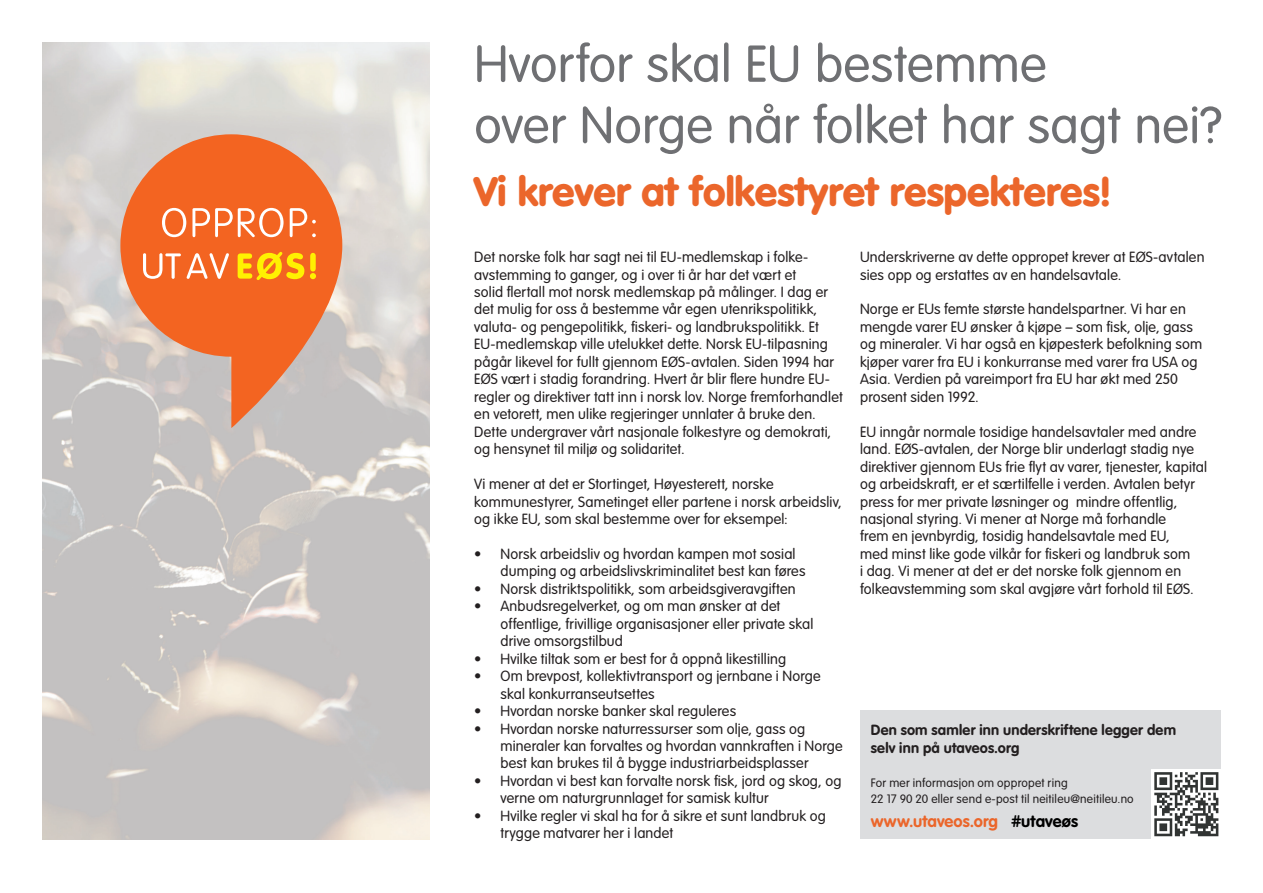
<style>
.page{position:relative;width:1263px;height:893px;background:#fff}
.page>*{position:absolute;margin:0;border:0;box-sizing:border-box;transform-origin:0 0}
.t1{font:300 51px/61.2px "VAG Rounded Std";letter-spacing:.005em;color:#6f7073}
.t2{font:900 40.5px "VAG Rounded Std";color:#eb662b}
.t3{font:700 16.5px "VAG Rounded Std";letter-spacing:.01em;color:#eb662b}
.t4{font:300 14.55px/17.4px "VAG Rounded Std";letter-spacing:.01em;color:#231f20}
.t5{font:700 14.55px/17.4px "VAG Rounded Std";letter-spacing:.015em;color:#231f20}
.t6{font:300 12px/16.5px "VAG Rounded Std";letter-spacing:.02em;color:#231f20}
.s1{color:#000}
</style>
<div class="page">
<img style="left:43px;top:43px;width:386px;height:797px">
<svg style="left:120px;top:134px;width:222px;height:294px;background:#e38d64"></svg>
<svg style="left:162px;top:208px;width:24px;height:29px"></svg>
<svg style="left:192px;top:208px;width:92px;height:29px"></svg>
<svg style="left:290px;top:208px;width:26px;height:29px"></svg>
<svg style="left:143px;top:253px;width:38px;height:26px"></svg>
<svg style="left:187px;top:253px;width:42px;height:26px"></svg>
<svg style="left:238px;top:252px;width:66px;height:28px;background:#f9b00f"></svg>
<svg style="left:310px;top:253px;width:6px;height:26px"></svg>
<div style="left:860px;top:710px;width:361px;height:129px;background:#dcdddf"></div>
<svg style="left:1152px;top:770px;width:69px;height:69px"></svg>
<svg style="left:1154px;top:772px;width:64px;height:64px;background:#929493"></svg>
<h1 class="t1" style="left:474px;top:35px;width:749px">Hvorfor skal EU bestemme<br>over Norge når folket har sagt nei?</h1>
<h2 class="t2" style="left:474px;top:167px;width:638px">Vi krever at folkestyret respekteres!</h2>
<p class="t4" style="left:474px;top:249px;width:370px">Det norske folk har sagt nei til EU-medlemskap i folke&shy;avstemming to ganger, og i over ti år har det vært et<br>solid flertall mot norsk medlemskap på målinger. I dag er det mulig for oss å bestemme vår egen utenrikspolitikk, valuta- og pengepolitikk, fiskeri- og landbrukspolitikk. Et EU-medlemskap ville utelukket dette. Norsk EU-tilpasning pågår likevel for fullt gjennom EØS-avtalen. Siden 1994 har EØS vært i stadig forandring. Hvert år blir flere hundre EU&shy;regler og direktiver tatt inn i norsk lov. Norge fremforhandlet en vetorett, men ulike regjeringer unnlater å bruke den.<br>Dette undergraver vårt nasjonale folkestyre og demokrati, og hensynet til miljø og solidaritet.</p>
<p class="t4" style="left:474px;top:476px;width:369px">Vi mener at det er Stortinget, Høyesterett, norske kommunestyrer, Sametinget eller partene i norsk arbeidsliv, og ikke EU, som skal bestemme over for eksempel:</p>
<p class="t4" style="left:500px;top:546px;width:307px;text-indent:-26px">• Norsk arbeidsliv og hvordan kampen mot sosial dumping og arbeidslivskriminalitet best kan føres</p>
<p class="t4" style="left:474px;top:581px;width:323px">• Norsk distriktspolitikk, som arbeidsgiveravgiften</p>
<p class="t4" style="left:500px;top:598px;width:314px;text-indent:-26px">• Anbudsregelverket, og om man ønsker at det offentlige, frivillige organisasjoner eller private skal drive omsorgstilbud</p>
<p class="t4" style="left:474px;top:650px;width:314px">• Hvilke tiltak som er best for å oppnå likestilling</p>
<p class="t4" style="left:500px;top:668px;width:322px;text-indent:-26px">• Om brevpost, kollektivtransport og jernbane i Norge skal konkurranseutsettes</p>
<p class="t4" style="left:474px;top:703px;width:263px">• Hvordan norske banker skal reguleres</p>
<p class="t4" style="left:500px;top:720px;width:344px;text-indent:-26px">• Hvordan norske naturressurser som olje, gass og mineraler kan forvaltes og hvordan vannkraften i Norge best kan brukes til å bygge industriarbeidsplasser</p>
<p class="t4" style="left:500px;top:773px;width:342px;text-indent:-26px">• Hvordan vi best kan forvalte norsk fisk, jord og skog, og verne om naturgrunnlaget for samisk kultur</p>
<p class="t4" style="left:500px;top:808px;width:327px;text-indent:-26px">• Hvilke regler vi skal ha for å sikre et sunt landbruk og trygge matvarer her i landet</p>
<p class="t4" style="left:860px;top:249px;width:346px">Underskriverne av dette oppropet krever at EØS-avtalen sies opp og erstattes av en handelsavtale.</p>
<p class="t4" style="left:860px;top:301px;width:344px">Norge er EUs femte største handelspartner. Vi har en mengde varer EU ønsker å kjøpe – som fisk, olje, gass og mineraler. Vi har også en kjøpesterk befolkning som kjøper varer fra EU i konkurranse med varer fra USA og Asia. Verdien på vareimport fra EU har økt med 250 prosent siden 1992.</p>
<p class="t4" style="left:860px;top:423px;width:349px">EU inngår normale tosidige handelsavtaler med andre land. EØS-avtalen, der Norge blir underlagt stadig nye direktiver gjennom EUs frie flyt av varer, tjenester, kapital og arbeidskraft, er et særtilfelle i verden. Avtalen betyr press for mer private løsninger og mindre offentlig, nasjonal styring. Vi mener at Norge må forhandle<br>frem en jevnbyrdig, tosidig handelsavtale med EU,<br>med minst like gode vilkår for fiskeri og landbruk som<br>i dag. Vi mener at det er det norske folk gjennom en folkeavstemming som skal avgjøre vårt forhold til EØS.</p>
<p class="t5" style="left:871px;top:722px;width:307px">Den som samler inn underskriftene legger dem selv inn på utaveos.org</p>
<p class="t6" style="left:871px;top:775px;width:264px">For mer informasjon om oppropet ring<br>22 17 90 20 eller send e-post til neitileu@neitileu.no</p>
<p class="t3" style="left:871px;top:811px;width:209px">www.utaveos.org <span class="s1">#utaveøs</span></p>
</div>
